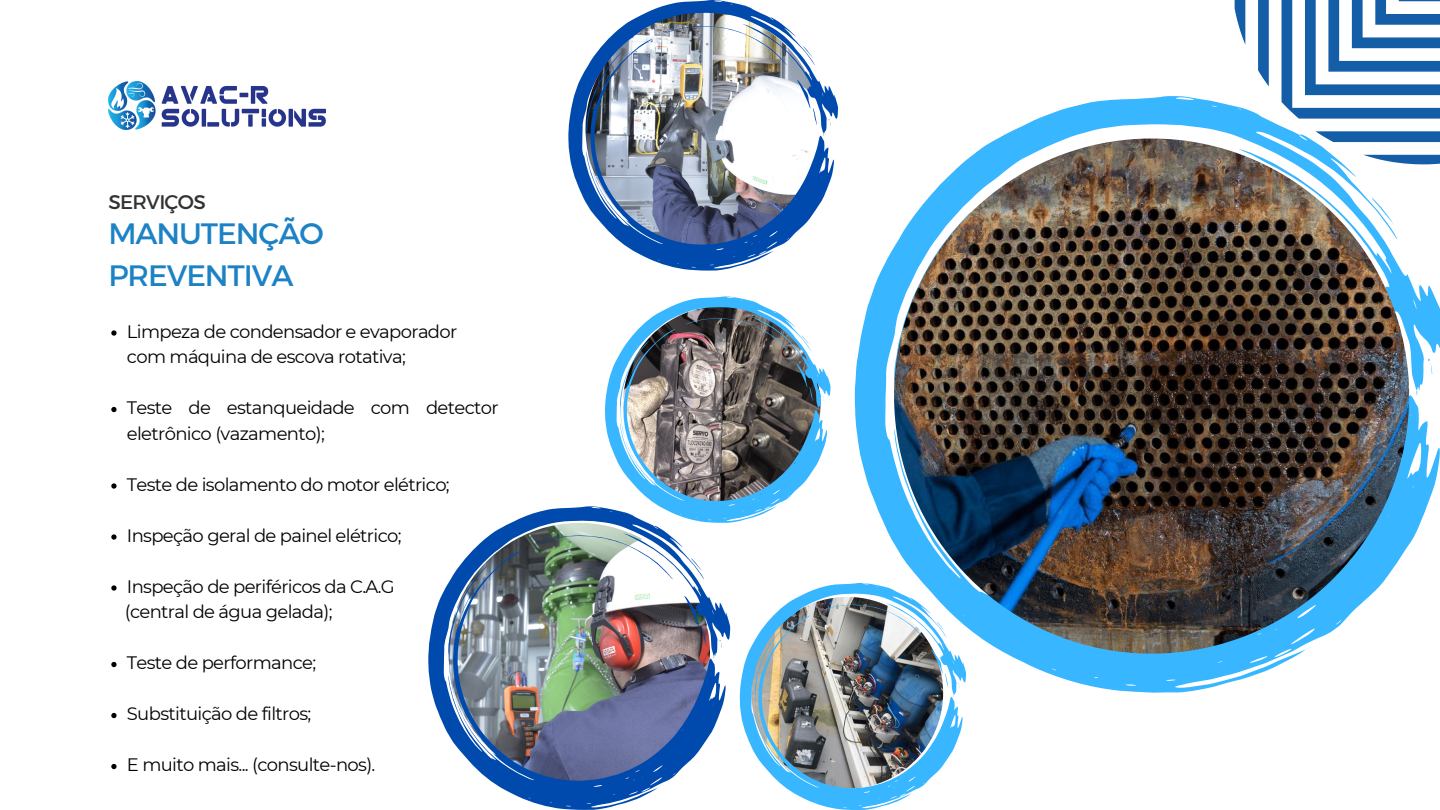
<style>
.page{position:relative;width:1440px;height:810px;background:#fff}
.page>*{position:absolute;margin:0;border:0;box-sizing:border-box;transform-origin:0 0}
.t1{font:30px "Kief Montaser Regular";letter-spacing:-.035em;color:#1c82c4}
.t2{font:20px "Kief Montaser Regular";letter-spacing:-.035em;color:#323232}
.t3{font:18px/25.5px "Montserrat";letter-spacing:-.035em;color:#000}
</style>
<div class="page">
<img style="left:108px;top:81px;width:217px;height:48px">
<svg style="left:1235px;top:0;width:10px;height:44px"></svg>
<svg style="left:1258px;top:0;width:11px;height:86px"></svg>
<svg style="left:1282px;top:0;width:158px;height:96px"></svg>
<svg style="left:854px;top:96px;width:586px;height:597px"></svg>
<svg style="left:1428px;top:359px;width:4px;height:16px"></svg>
<img style="left:894px;top:139px;width:515px;height:515px">
<img style="left:568px;top:0;width:270px;height:271px">
<img style="left:665px;top:26px;width:122px;height:39px">
<svg style="left:803px;top:46px;width:10px;height:12px"></svg>
<svg style="left:829px;top:119px;width:2px;height:8px"></svg>
<svg style="left:622px;top:216px;width:4px;height:4px"></svg>
<svg style="left:796px;top:79px;width:24px;height:46px"></svg>
<svg style="left:111px;top:330px;width:6px;height:6px"></svg>
<svg style="left:111px;top:407px;width:6px;height:5px"></svg>
<svg style="left:111px;top:483px;width:6px;height:6px"></svg>
<svg style="left:111px;top:534px;width:6px;height:6px"></svg>
<svg style="left:111px;top:585px;width:6px;height:6px"></svg>
<svg style="left:111px;top:662px;width:6px;height:5px"></svg>
<svg style="left:111px;top:713px;width:6px;height:5px"></svg>
<svg style="left:111px;top:764px;width:6px;height:5px"></svg>
<svg style="left:605px;top:296px;width:226px;height:227px"></svg>
<svg style="left:801px;top:335px;width:9px;height:10px"></svg>
<img style="left:685px;top:312px;width:103px;height:39px">
<svg style="left:796px;top:362px;width:20px;height:39px"></svg>
<img style="left:428px;top:506px;width:302px;height:304px">
<img style="left:536px;top:535px;width:137px;height:45px">
<svg style="left:691px;top:558px;width:11px;height:14px"></svg>
<svg style="left:720px;top:640px;width:2px;height:8px"></svg>
<svg style="left:488px;top:749px;width:5px;height:4px"></svg>
<svg style="left:683px;top:595px;width:27px;height:52px"></svg>
<img style="left:740px;top:583px;width:226px;height:227px">
<svg style="left:821px;top:605px;width:102px;height:33px"></svg>
<svg style="left:937px;top:622px;width:8px;height:10px"></svg>
<svg style="left:958px;top:683px;width:2px;height:6px"></svg>
<svg style="left:931px;top:649px;width:20px;height:39px"></svg>
<p class="t2" style="left:108px;top:190px;width:99px">SERVIÇOS</p>
<p class="t1" style="left:108px;top:215px;width:217px">MANUTENÇÃO</p>
<p class="t1" style="left:108px;top:257px;width:187px">PREVENTIVA</p>
<p class="t3" style="left:127px;top:319px;width:332px">Limpeza de condensador e evaporador com máquina de escova rotativa;</p>
<p class="t3" style="left:127px;top:395px;width:373px">Teste de estanqueidade com detector eletrônico (vazamento);</p>
<p class="t3" style="left:127px;top:472px;width:324px">Teste de isolamento do motor elétrico;</p>
<p class="t3" style="left:127px;top:523px;width:276px">Inspeção geral de painel elétrico;</p>
<p class="t3" style="left:127px;top:574px;width:270px">Inspeção de periféricos da C.A.G</p>
<p class="t3" style="left:125px;top:599px;width:209px">(central de água gelada);</p>
<p class="t3" style="left:127px;top:650px;width:191px">Teste de performance;</p>
<p class="t3" style="left:127px;top:701px;width:186px">Substituição de filtros;</p>
<p class="t3" style="left:127px;top:752px;width:250px">E muito mais... (consulte-nos).</p>
</div>
